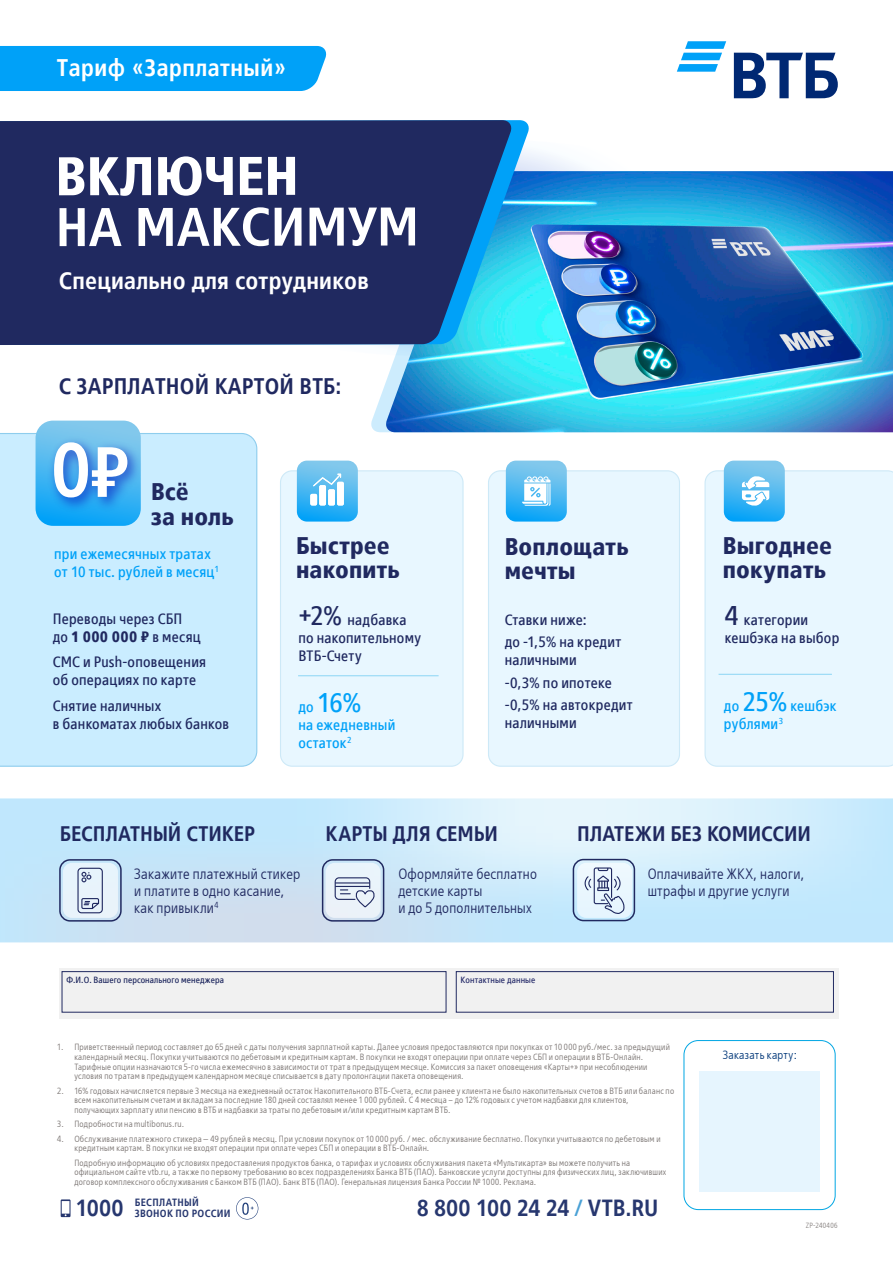
<style>
.page{position:relative;width:893px;height:1263px;background:#fff}
.page>*{position:absolute;margin:0;border:0;box-sizing:border-box;transform-origin:0 0}
.t1{font:600 54.3px "VTB Group Cond";color:#fff}
.t2{font:700 54.3px "VTB Group Cond";color:#fff}
.t3{font:27px "VTB Group Cond";color:#00a1f8}
.t4{font:700 24px/24.6px "VTB Group Cond";letter-spacing:.005em;color:#202960}
.t5{font:600 24px "VTB Group Cond";letter-spacing:.01em;color:#fff}
.t6{font:600 23.25px "VTB Group Cond";letter-spacing:-.005em;color:#27376f}
.t7{font:600 22.5px "VTB Group Cond";letter-spacing:.01em;color:#202960}
.t8{font:600 21px "VTB Group Cond";letter-spacing:-.005em;color:#202960}
.t9{font:15px/18px "VTB Group Cond";letter-spacing:.015em;color:#202960}
.t10{font:300 15px/17.2px "VTB Group Cond";letter-spacing:.02em;color:#202960}
.t11{font:15px/18px "VTB Group Cond";letter-spacing:.015em;color:#00a1f8}
.t12{font:300 12px "VTB Group Cond";letter-spacing:.03em;color:#04397a}
.t13{font:600 10.5px/10.5px "VTB Group Cond";letter-spacing:.025em;color:#27376f}
.t14{font:300 9px/9.8px "VTB Group Cond";letter-spacing:.03em;color:#797371}
.t15{font:9px "VTB Group Cond";letter-spacing:.01em;color:#202960}
.t16{font:9px "VTB Group Cond";letter-spacing:.01em;color:#292e6c}
.t17{font:300 7.5px "VTB Group Cond";letter-spacing:.055em;color:#837e7c}
.s1{font-weight:700}
.s2{font-size:27px}
.s3{font-size:15px}
.s4{font-size:23.25px}
.s5{color:#4aa1d6}
</style>
<div class="page">
<svg style="left:0;top:798px;width:893px;height:144px;background:#cbe8f9"></svg>
<div style="left:704px;top:470px;width:189px;height:297px;background:#e8f7ff"></div>
<div style="left:577px;top:863px;width:55px;height:55px;background:#e9f7fe;border-radius:9px"></div>
<div style="left:488px;top:471px;width:191px;height:295px;background:#e8f7ff;border-radius:12px"></div>
<div style="left:488px;top:470px;width:192px;height:297px;border:1px solid #82c8ec;border-radius:12px"></div>
<div style="left:280px;top:471px;width:183px;height:295px;background:#e8f7ff;border-radius:12px"></div>
<div style="left:280px;top:470px;width:184px;height:297px;border:1px solid #82c8ec;border-radius:12px"></div>
<svg style="left:530px;top:150px;width:57px;height:21px"></svg>
<img style="left:384px;top:171px;width:509px;height:261px">
<svg style="left:513px;top:120px;width:17px;height:225px;background:#3ac4ec"></svg>
<div style="left:59px;top:968px;width:779px;height:50px;background:#f1f1f1"></div>
<svg style="left:61px;top:1199px;width:10px;height:18px"></svg>
<svg style="left:236px;top:1197px;width:22px;height:22px"></svg>
<svg style="left:297px;top:461px;width:61px;height:61px;background:#6bc4f3"></svg>
<svg style="left:677px;top:41px;width:49px;height:31px"></svg>
<svg style="left:734px;top:53px;width:104px;height:45px"></svg>
<div style="left:63px;top:863px;width:55px;height:55px;background:#e8f3fb;border-radius:9px"></div>
<div style="left:59px;top:859px;width:63px;height:63px;border:2px solid #202960;border-radius:10px"></div>
<div style="left:77px;top:868px;width:26px;height:45px;border:1px solid #202960;border-radius:3px"></div>
<svg style="left:81px;top:898px;width:19px;height:12px"></svg>
<svg style="left:81px;top:872px;width:10px;height:10px"></svg>
<svg style="left:506px;top:461px;width:61px;height:61px;background:#6ac4f3"></svg>
<div style="left:62px;top:971px;width:384px;height:41px;border:1px solid #202960"></div>
<div style="left:456px;top:971px;width:378px;height:41px;border:1px solid #202960"></div>
<svg style="left:724px;top:461px;width:61px;height:61px;background:#66c2f3"></svg>
<div style="left:684px;top:1040px;width:151px;height:170px;border:1px solid #00a6e3;border-radius:14px"></div>
<div style="left:700px;top:1072px;width:120px;height:120px;background:#e6f5fe"></div>
<div style="left:573px;top:859px;width:62px;height:62px;border:2px solid #202960;border-radius:10px"></div>
<svg style="left:584px;top:867px;width:41px;height:47px"></svg>
<div style="left:0;top:46px;width:327px;height:45px;background:#00a1f8"></div>
<svg style="left:0;top:120px;width:513px;height:225px;background:#20356b"></svg>
<div style="left:0;top:433px;width:257px;height:334px;background:#caedff"></div>
<img style="left:141px;top:433px;width:4px;height:82px">
<svg style="left:36px;top:421px;width:105px;height:105px"></svg>
<div style="left:326px;top:863px;width:55px;height:55px;background:#eaf3fa;border-radius:9px"></div>
<div style="left:322px;top:859px;width:62px;height:63px;border:2px solid #202960;border-radius:10px"></div>
<svg style="left:334px;top:877px;width:41px;height:31px"></svg>
<hr style="left:298px;top:675px;width:141px;height:1px;background:#8bd5f4">
<hr style="left:718px;top:674px;width:114px;height:1px;background:#8bd5f4">
<h3 class="t5" style="left:57px;top:52px;width:231px">Тариф «Зарплатный»</h3>
<h1 class="t2" style="left:55px;top:141px;width:245px">ВКЛЮЧЕН</h1>
<h1 class="t1" style="left:56px;top:191px;width:365px">НА МАКСИМУМ</h1>
<h3 class="t5" style="left:59px;top:265px;width:312px">Специально для сотрудников</h3>
<h3 class="t7" style="left:59px;top:371px;width:284px">С ЗАРПЛАТНОЙ КАРТОЙ ВТБ:</h3>
<h3 class="t4" style="left:151px;top:479px;width:84px">Всё<br>за ноль</h3>
<h3 class="t11" style="left:54px;top:544px;width:166px">при ежемесячных тратах от 10 тыс. рублей в месяц<sup>1</sup></h3>
<h3 class="t9" style="left:53px;top:609px;width:150px">Переводы через СБП до <span class="s1">1 000 000 ₽</span> в месяц</h3>
<h3 class="t9" style="left:53px;top:652px;width:155px">СМС и Push-оповещения об операциях по карте</h3>
<h3 class="t9" style="left:53px;top:696px;width:178px">Снятие наличных<br>в банкоматах любых банков</h3>
<h3 class="t4" style="left:296px;top:532px;width:105px">Быстрее накопить</h3>
<h3 class="t4" style="left:505px;top:534px;width:125px;line-height:24px">Воплощать мечты</h3>
<h3 class="t9" style="left:298px;top:610px;width:124px"><span class="s2">+2%</span> надбавка по накопительному<br>ВТБ-Счету</h3>
<h3 class="t9" style="left:505px;top:608px;width:118px;line-height:22.5px">Ставки ниже:<br>до -1,5% на кредит</h3>
<h3 class="t9" style="left:505px;top:648px;width:129px;line-height:22.5px">наличными<br>-0,3% по ипотеке -0,5% на автокредит</h3>
<h3 class="t9" style="left:505px;top:714px;width:74px">наличными</h3>
<h2 class="t3" style="left:298px;top:685px;width:64px"><span class="s3">до</span> 16%</h2>
<h3 class="t11" style="left:298px;top:715px;width:99px">на ежедневный остаток<sup>2</sup></h3>
<h3 class="t4" style="left:723px;top:533px;width:111px;line-height:24px">Выгоднее покупать</h3>
<h3 class="t9" style="left:725px;top:610px;width:116px"><span class="s2">4</span> категории кешбэка на выбор</h3>
<h3 class="t11" style="left:724px;top:696px;width:114px">до <span class="s2">25%</span> кешбэк рублями<sup>3</sup></h3>
<h3 class="t8" style="left:60px;top:820px;width:197px">БЕСПЛАТНЫЙ СТИКЕР</h3>
<h3 class="t8" style="left:326px;top:820px;width:174px">КАРТЫ ДЛЯ СЕМЬИ</h3>
<h3 class="t8" style="left:577px;top:820px;width:235px">ПЛАТЕЖИ БЕЗ КОМИССИИ</h3>
<h3 class="t10" style="left:398px;top:864px;width:140px">Оформляйте бесплатно детские карты<br>и до 5 дополнительных</h3>
<h3 class="t10" style="left:134px;top:864px;width:168px">Закажите платежный стикер и платите в одно касание, как привыкли<sup>4</sup></h3>
<h3 class="t10" style="left:648px;top:864px;width:158px">Оплачивайте ЖКХ, налоги, штрафы и другие услуги</h3>
<p class="t15" style="left:66px;top:974px;width:159px">Ф.И.О. Вашего персонального менеджера</p>
<p class="t16" style="left:461px;top:974px;width:76px">Контактные данные</p>
<p class="t14" style="left:74px;top:1042px;width:597px;text-indent:-17px">1. Приветственный период составляет до 65 дней с даты получения зарплатной карты. Далее условия предоставляются при покупках от 10 000 руб./мес. за предыдущий календарный месяц. Покупки учитываются по дебетовым и кредитным картам. В покупки не входят операции при оплате через СБП и операции в ВТБ-Онлайн.<br>Тарифные опции назначаются 5-го числа ежемесячно в зависимости от трат в предыдущем месяце. Комиссия за пакет оповещения «Карты+» при несоблюдении условия по тратам в предыдущем календарном месяце списывается в дату пролонгации пакета оповещения.</p>
<p class="t14" style="left:74px;top:1085px;width:601px;text-indent:-17px">2. 16% годовых начисляется первые 3 месяца на ежедневный остаток Накопительного ВТБ-Счета, если ранее у клиента не было накопительных счетов в ВТБ или баланс по всем накопительным счетам и вкладам за последние 180 дней составлял менее 1 000 рублей. С 4 месяца – до 12% годовых с учетом надбавки для клиентов, получающих зарплату или пенсию в ВТБ и надбавки за траты по дебетовым и/или кредитным картам ВТБ.</p>
<p class="t14" style="left:57px;top:1119px;width:128px">3. Подробности на multibonus.ru.</p>
<p class="t14" style="left:74px;top:1133px;width:588px;text-indent:-17px">4. Обслуживание платежного стикера — 49 рублей в месяц. При условии покупок от 10 000 руб. / мес. обслуживание бесплатно. Покупки учитываются по дебетовым и кредитным картам. В покупки не входят операции при оплате через СБП и операции в ВТБ-Онлайн.</p>
<p class="t14" style="left:74px;top:1157px;width:593px">Подробную информацию об условиях предоставления продуктов банка, о тарифах и условиях обслуживания пакета «Мультикарта» вы можете получить на официальном сайте vtb.ru, а также по первому требованию во всех подразделениях Банка ВТБ (ПАО). Банковские услуги доступны для физических лиц, заключивших договор комплексного обслуживания с Банком ВТБ (ПАО). Банк ВТБ (ПАО). Генеральная лицензия Банка России № 1000. Реклама.</p>
<p class="t13" style="left:135px;top:1197px;width:97px;text-indent:-59px"><span class="s4">1000</span> БЕСПЛАТНЫЙ<br>ЗВОНОК ПО РОССИИ</p>
<h3 class="t6" style="left:417px;top:1192px;width:243px">8 800 100 24 24 <span class="s5">/</span> VTB.RU</h3>
<h3 class="t12" style="left:723px;top:1048px;width:76px">Заказать карту:</h3>
<p class="t17" style="left:806px;top:1221px;width:33px">ZP-240406</p>
</div>
